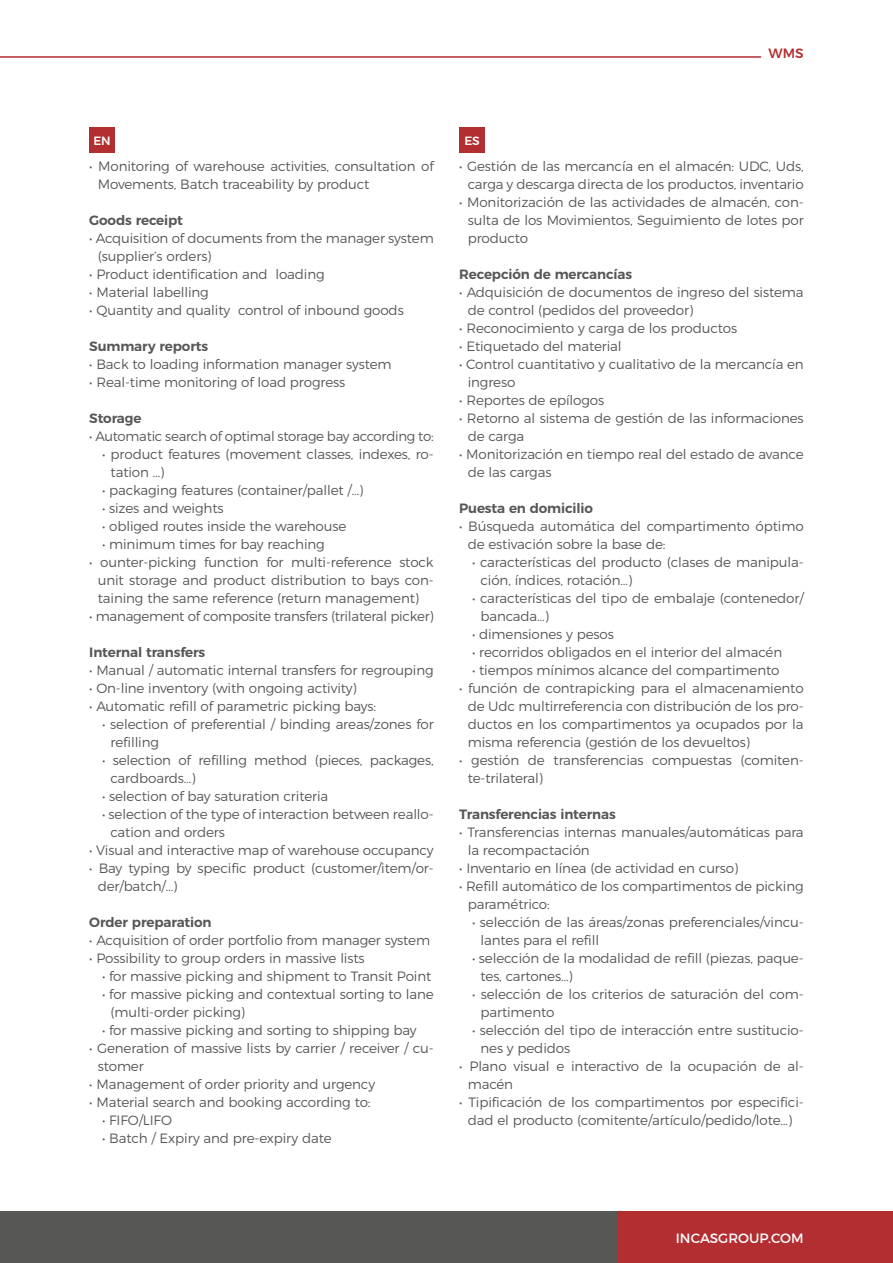
<style>
.page{position:relative;width:893px;height:1263px;background:#fff}
.page>*{position:absolute;margin:0;border:0;box-sizing:border-box;transform-origin:0 0}
.t1{font:300 13.5px/18px "Montserrat";letter-spacing:-.01em;color:#575756}
.t2{font:600 13.5px "Montserrat";letter-spacing:-.01em;color:#575756}
.t3{font:13.5px "Montserrat";color:#fff}
.t4{font:500 13.5px "Montserrat";color:#b32e31}
.t5{font:500 12px "Montserrat";color:#fff}
</style>
<div class="page">
<div style="left:0;top:1211px;width:625px;height:52px;background:#575756"></div>
<div style="left:618px;top:1211px;width:275px;height:52px;background:#b32e31"></div>
<hr style="left:0;top:56px;width:761px;height:2px;background:#b32e31">
<div style="left:89px;top:128px;width:26px;height:25px;background:#b32e31"></div>
<div style="left:459px;top:128px;width:26px;height:25px;background:#b32e31"></div>
<p class="t5" style="left:93px;top:131px;width:19px">EN</p>
<p class="t5" style="left:464px;top:131px;width:17px">ES</p>
<p class="t4" style="left:769px;top:42px;width:37px">WMS</p>
<p class="t1" style="left:98px;top:156px;width:337px;text-indent:-9px">• Monitoring of warehouse activities, consultation of<br>Movements, Batch traceability by product</p>
<p class="t2" style="left:89px;top:209px;width:95px">Goods receipt</p>
<p class="t1" style="left:98px;top:228px;width:337px;text-indent:-9px">• Acquisition of documents from the manager system (supplier’s orders)</p>
<p class="t1" style="left:89px;top:264px;width:237px">• Product identification and loading</p>
<p class="t1" style="left:89px;top:282px;width:121px">• Material labelling</p>
<p class="t1" style="left:89px;top:300px;width:316px">• Quantity and quality control of inbound goods</p>
<p class="t2" style="left:89px;top:335px;width:120px">Summary reports</p>
<p class="t1" style="left:89px;top:354px;width:304px">• Back to loading information manager system</p>
<p class="t1" style="left:89px;top:372px;width:257px">• Real-time monitoring of load progress</p>
<p class="t2" style="left:89px;top:407px;width:54px">Storage</p>
<p class="t1" style="left:89px;top:426px;width:346px">• Automatic search of optimal storage bay according to:</p>
<p class="t1" style="left:111px;top:444px;width:325px;text-indent:-9px">• product features (movement classes, indexes, ro&shy;tation …)</p>
<p class="t1" style="left:102px;top:480px;width:263px">• packaging features (container/pallet /…)</p>
<p class="t1" style="left:102px;top:498px;width:123px">• sizes and weights</p>
<p class="t1" style="left:102px;top:516px;width:246px">• obliged routes inside the warehouse</p>
<p class="t1" style="left:102px;top:534px;width:224px">• minimum times for bay reaching</p>
<p class="t1" style="left:98px;top:552px;width:337px;text-align:justify;text-indent:-9px">• ounter-picking function for multi-reference stock unit storage and product distribution to bays con&shy;taining the same reference (return management)</p>
<p class="t1" style="left:89px;top:606px;width:346px">• management of composite transfers (trilateral picker)</p>
<p class="t2" style="left:89px;top:641px;width:117px">Internal transfers</p>
<p class="t1" style="left:89px;top:660px;width:346px">• Manual / automatic internal transfers for regrouping</p>
<p class="t1" style="left:89px;top:678px;width:269px">• On-line inventory (with ongoing activity)</p>
<p class="t1" style="left:89px;top:696px;width:288px">• Automatic refill of parametric picking bays:</p>
<p class="t1" style="left:111px;top:714px;width:325px;text-indent:-9px">• selection of preferential / binding areas/zones for refilling</p>
<p class="t1" style="left:111px;top:750px;width:325px;text-indent:-9px">• selection of refilling method (pieces, packages, cardboards…)</p>
<p class="t1" style="left:102px;top:786px;width:228px">• selection of bay saturation criteria</p>
<p class="t1" style="left:111px;top:804px;width:325px;text-indent:-9px">• selection of the type of interaction between reallo&shy;cation and orders</p>
<p class="t1" style="left:89px;top:840px;width:346px">• Visual and interactive map of warehouse occupancy</p>
<p class="t1" style="left:98px;top:858px;width:337px;text-indent:-9px">• Bay typing by specific product (customer/item/or&shy;der/batch/…)</p>
<p class="t2" style="left:89px;top:911px;width:124px">Order preparation</p>
<p class="t1" style="left:89px;top:930px;width:342px">• Acquisition of order portfolio from manager system</p>
<p class="t1" style="left:89px;top:948px;width:277px">• Possibility to group orders in massive lists</p>
<p class="t1" style="left:102px;top:966px;width:331px">• for massive picking and shipment to Transit Point</p>
<p class="t1" style="left:111px;top:984px;width:325px;text-indent:-9px">• for massive picking and contextual sorting to lane (multi-order picking)</p>
<p class="t1" style="left:102px;top:1020px;width:316px">• for massive picking and sorting to shipping bay</p>
<p class="t1" style="left:98px;top:1038px;width:337px;text-indent:-9px">• Generation of massive lists by carrier / receiver / cu&shy;stomer</p>
<p class="t1" style="left:89px;top:1074px;width:287px">• Management of order priority and urgency</p>
<p class="t1" style="left:89px;top:1092px;width:283px">• Material search and booking according to:</p>
<p class="t1" style="left:102px;top:1110px;width:71px">• FIFO/LIFO</p>
<p class="t1" style="left:102px;top:1128px;width:231px">• Batch / Expiry and pre-expiry date</p>
<p class="t1" style="left:459px;top:156px;width:346px;text-align:right">• Gestión de las mercancía en el almacén: UDC, Uds, carga y descarga directa de los productos, inventario</p>
<p class="t1" style="left:468px;top:192px;width:337px;text-align:justify;text-indent:-9px">• Monitorización de las actividades de almacén, con&shy;sulta de los Movimientos, Seguimiento de lotes por producto</p>
<p class="t2" style="left:459px;top:263px;width:174px">Recepción de mercancías</p>
<p class="t1" style="left:468px;top:282px;width:337px;text-indent:-9px">• Adquisición de documentos de ingreso del sistema de control (pedidos del proveedor)</p>
<p class="t1" style="left:459px;top:318px;width:279px">• Reconocimiento y carga de los productos</p>
<p class="t1" style="left:459px;top:336px;width:164px">• Etiquetado del material</p>
<p class="t1" style="left:468px;top:354px;width:337px;text-indent:-9px">• Control cuantitativo y cualitativo de la mercancía en ingreso</p>
<p class="t1" style="left:459px;top:390px;width:146px">• Reportes de epílogos</p>
<p class="t1" style="left:468px;top:408px;width:337px;text-indent:-9px">• Retorno al sistema de gestión de las informaciones de carga</p>
<p class="t1" style="left:468px;top:444px;width:337px;text-indent:-9px">• Monitorización en tiempo real del estado de avance de las cargas</p>
<p class="t2" style="left:459px;top:497px;width:135px">Puesta en domicilio</p>
<p class="t1" style="left:468px;top:516px;width:337px;text-indent:-9px">• Búsqueda automática del compartimento óptimo de estivación sobre la base de:</p>
<p class="t1" style="left:480px;top:552px;width:325px;text-indent:-9px">• características del producto (clases de manipula&shy;ción, índices, rotación…)</p>
<p class="t1" style="left:480px;top:588px;width:325px;text-indent:-9px">• características del tipo de embalaje (contenedor/ bancada…)</p>
<p class="t1" style="left:472px;top:624px;width:143px">• dimensiones y pesos</p>
<p class="t1" style="left:472px;top:642px;width:312px">• recorridos obligados en el interior del almacén</p>
<p class="t1" style="left:472px;top:660px;width:309px">• tiempos mínimos alcance del compartimento</p>
<p class="t1" style="left:468px;top:678px;width:337px;text-align:justify;text-indent:-9px">• función de contrapicking para el almacenamiento de Udc multirreferencia con distribución de los pro&shy;ductos en los compartimentos ya ocupados por la misma referencia (gestión de los devueltos)</p>
<p class="t1" style="left:468px;top:750px;width:337px;text-indent:-9px">• gestión de transferencias compuestas (comiten&shy;te-trilateral)</p>
<p class="t2" style="left:459px;top:803px;width:158px">Transferencias internas</p>
<p class="t1" style="left:468px;top:822px;width:337px;text-indent:-9px">• Transferencias internas manuales/automáticas para la recompactación</p>
<p class="t1" style="left:459px;top:858px;width:281px">• Inventario en línea (de actividad en curso)</p>
<p class="t1" style="left:468px;top:876px;width:337px;text-indent:-9px">• Refill automático de los compartimentos de picking paramétrico:</p>
<p class="t1" style="left:480px;top:912px;width:325px;text-indent:-9px">• selección de las áreas/zonas preferenciales/vincu&shy;lantes para el refill</p>
<p class="t1" style="left:480px;top:948px;width:325px;text-indent:-9px">• selección de la modalidad de refill (piezas, paque&shy;tes, cartones…)</p>
<p class="t1" style="left:480px;top:984px;width:325px;text-indent:-9px">• selección de los criterios de saturación del com&shy;partimento</p>
<p class="t1" style="left:480px;top:1020px;width:325px;text-indent:-9px">• selección del tipo de interacción entre sustitucio&shy;nes y pedidos</p>
<p class="t1" style="left:468px;top:1056px;width:337px;text-indent:-9px">• Plano visual e interactivo de la ocupación de al&shy;macén</p>
<p class="t1" style="left:459px;top:1092px;width:346px;text-align:center">• Tipificación de los compartimentos por especifici&shy;dad el producto (comitente/artículo/pedido/lote…)</p>
<p class="t3" style="left:676px;top:1227px;width:129px">INCASGROUP.COM</p>
</div>
